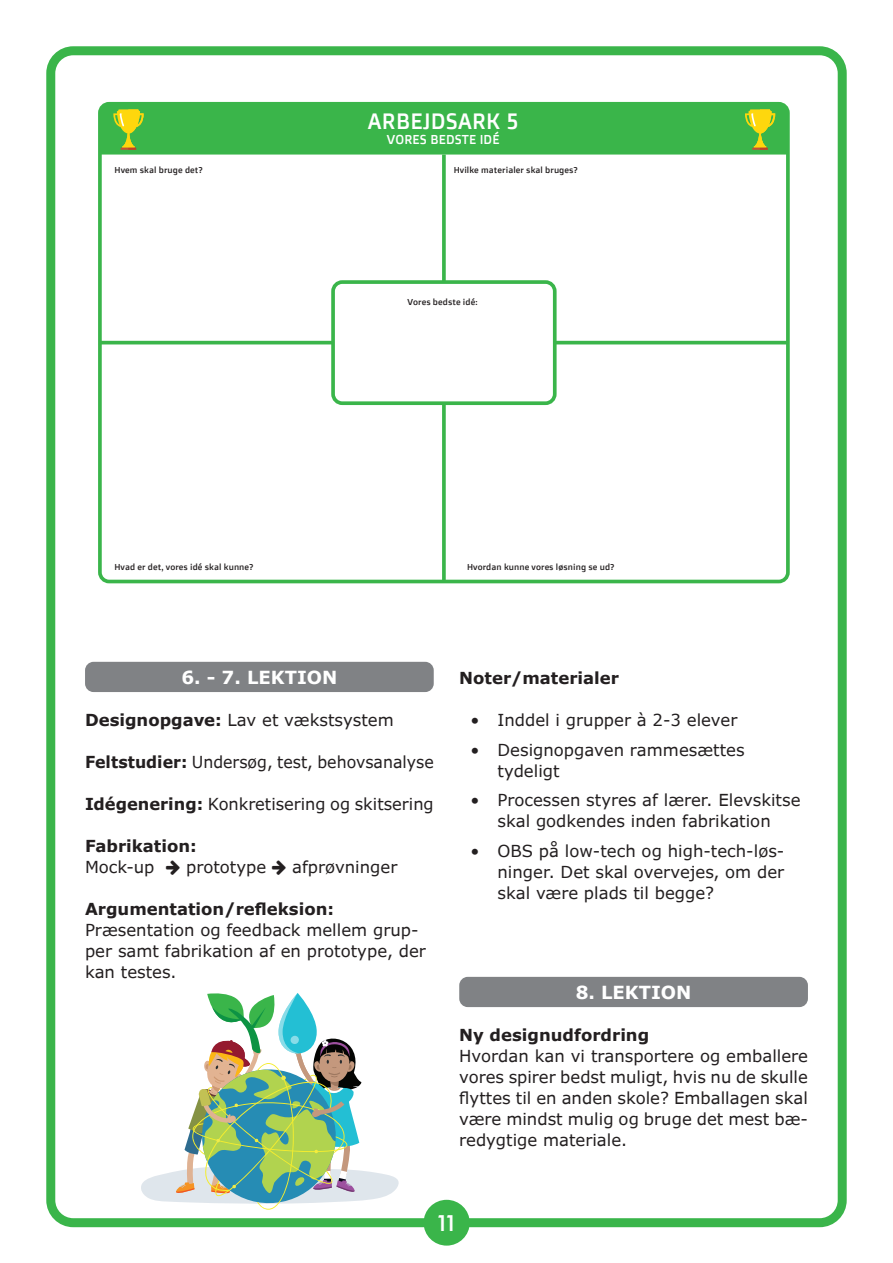
<style>
.page{position:relative;width:893px;height:1263px;background:#fff}
.page>*{position:absolute;margin:0;border:0;box-sizing:border-box;transform-origin:0 0}
.t1{font:22.5px "Doppio One";color:#fff}
.t2{font:22.05px "Doppio One";letter-spacing:.01em;color:#fff}
.Faglige_overskrifter{font:700 18px "Verdana Pro";color:#fff}
.Brødtekst{font:16.5px/21px "Verdana Pro";color:#231f20;text-align:justify}
.brødtekst_luft{font:16.5px/21px "Verdana Pro";color:#231f20}
.brødtekst_luft-2{font:700 16.5px/21px "Verdana Pro";color:#231f20}
.brødtekst_luft-3{font:16.5px "Verdana Pro";color:#231f20;scale:.96 1}
.t3{font:12.9px "Doppio One";letter-spacing:.01em;color:#fff}
.t4{font:8.55px "Doppio One";letter-spacing:.01em;color:#231f20}
.s1{font-weight:700}
.s2{font-weight:400}
</style>
<div class="page">
<div style="left:46px;top:46px;width:801px;height:1181px;border:9px solid #3ab54a;border-radius:22px"></div>
<div style="left:424px;top:1200px;width:46px;height:45px;background:#3ab54a;border-radius:50%"></div>
<div style="left:98px;top:102px;width:692px;height:481px;border:4px solid #3ab54a;border-radius:9px"></div>
<svg style="left:442px;top:155px;width:4px;height:426px"></svg>
<hr style="left:99px;top:341px;width:689px;height:3px;background:#3ab54a">
<div style="left:333px;top:282px;width:222px;height:121px;background:#fff;border-radius:9px"></div>
<div style="left:331px;top:280px;width:226px;height:125px;border:4px solid #3ab54a;border-radius:9px"></div>
<div style="left:99px;top:102px;width:689px;height:53px;background:#3ab54a"></div>
<div style="left:85px;top:662px;width:349px;height:30px;background:#808285;border-radius:9px"></div>
<div style="left:459px;top:977px;width:349px;height:30px;background:#808285;border-radius:9px"></div>
<svg style="left:141px;top:993px;width:258px;height:217px"></svg>
<p class="t2" style="left:368px;top:107px;width:152px">ARBEJDSARK 5</p>
<p class="t3" style="left:387px;top:131px;width:114px">VORES BEDSTE IDÉ</p>
<p class="t4" style="left:115px;top:164px;width:90px">Hvem skal bruge det?</p>
<p class="t4" style="left:454px;top:165px;width:126px">Hvilke materialer skal bruges?</p>
<p class="t4" style="left:407px;top:296px;width:72px">Vores bedste idé:</p>
<p class="t4" style="left:114px;top:561px;width:141px">Hvad er det, vores idé skal kunne?</p>
<p class="t4" style="left:467px;top:561px;width:149px">Hvordan kunne vores løsning se ud?</p>
<p class="Faglige_overskrifter" style="left:181px;top:666px;width:157px">6. - 7. LEKTION</p>
<p class="Brødtekst" style="left:85px;top:710px;width:310px"><span class="s1">Designopgave:</span> Lav et vækstsystem</p>
<p class="brødtekst_luft-3" style="left:85px;top:751px;width:365px"><span class="s1">Feltstudier:</span> Undersøg, test, behovsanalyse</p>
<p class="brødtekst_luft" style="left:85px;top:794px;width:350px"><span class="s1">Idégenering:</span> Konkretisering og skitsering</p>
<p class="brødtekst_luft-2" style="left:85px;top:836px;width:113px">Fabrikation:<br><span class="s2">Mock-up</span></p>
<p class="brødtekst_luft" style="left:186px;top:857px;width:82px">prototype</p>
<p class="brødtekst_luft" style="left:292px;top:857px;width:107px">afprøvninger</p>
<p class="brødtekst_luft" style="left:85px;top:899px;width:342px"><span class="s1">Argumentation/refleksion:<br></span>Præsentation og feedback mellem grup&shy;per samt fabrikation af en prototype, der kan testes.</p>
<p class="brødtekst_luft-2" style="left:459px;top:668px;width:161px">Noter/materialer</p>
<p class="Brødtekst" style="left:470px;top:710px;width:268px">• Inddel i grupper à 2-3 elever</p>
<p class="Brødtekst" style="left:497px;top:739px;width:249px;text-indent:-27px">• Designopgaven rammesættes tydeligt</p>
<p class="Brødtekst" style="left:470px;top:790px;width:332px;text-align:center">• Processen styres af lærer. Elevskitse skal godkendes inden fabrikation</p>
<p class="Brødtekst" style="left:497px;top:840px;width:288px;text-indent:-27px">• OBS på low-tech og high-tech-løs&shy;ninger. Det skal overvejes, om der skal være plads til begge?</p>
<p class="Faglige_overskrifter" style="left:576px;top:981px;width:117px">8. LEKTION</p>
<p class="brødtekst_luft-2" style="left:459px;top:1025px;width:191px">Ny designudfordring</p>
<p class="Brødtekst" style="left:459px;top:1046px;width:350px">Hvordan kan vi transportere og emballere vores spirer bedst muligt, hvis nu de skulle flyttes til en anden skole? Emballagen skal være mindst mulig og bruge det mest bæ&shy;redygtige materiale.</p>
<h1 class="t1" style="left:437px;top:1208px;width:19px">11</h1>
</div>
